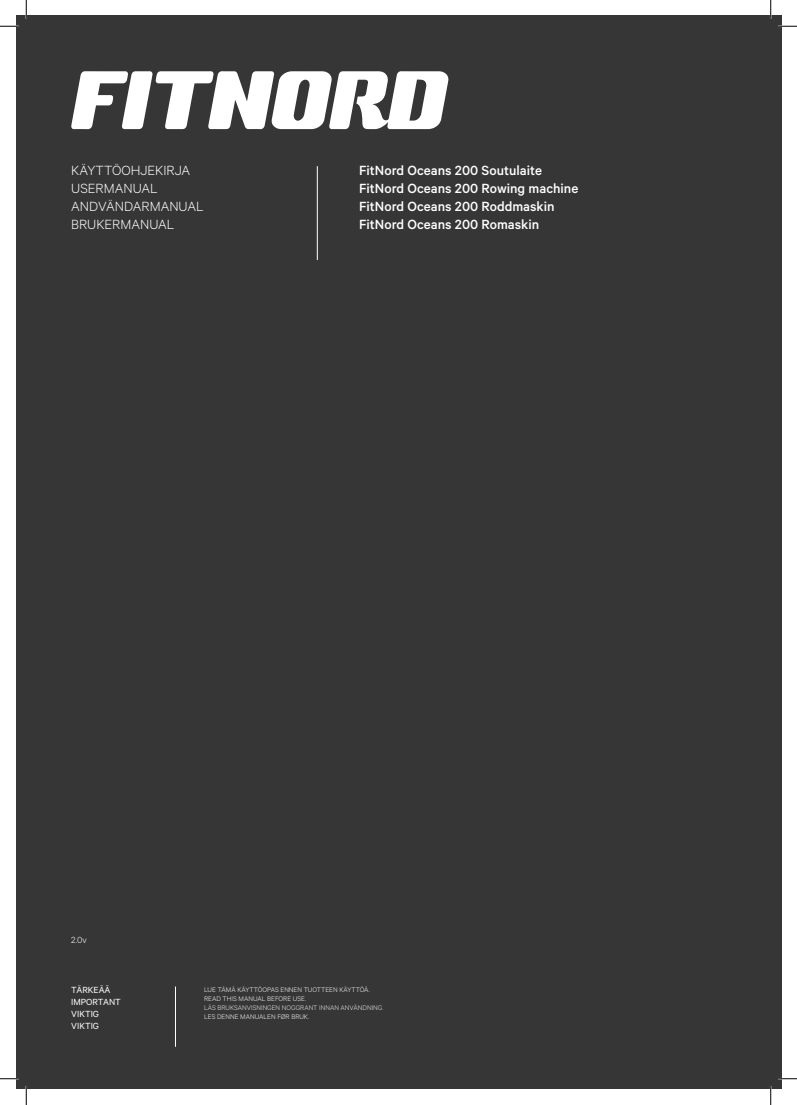
<style>
.page{position:relative;width:797px;height:1105px;background:#fff}
.page>*{position:absolute;margin:0;border:0;box-sizing:border-box;transform-origin:0 0}
.t1{font:500 15px/18px "Calibre";color:#fff}
.t2{font:300 15px/18px "Calibre";color:#fff}
.t3{font:10px/12px "Calibre";color:#fff}
.t4{font:300 10px "Calibre";color:#fff}
.t5{font:300 7.5px/9px "Calibre";color:#fff}
.t6{font:300 7.5px "Calibre";color:#ececec}
</style>
<div class="page">
<div style="left:16px;top:16px;width:765px;height:1073px;background:#363636"></div>
<hr style="left:317px;top:166px;width:1px;height:94px;background:#fff">
<hr style="left:175px;top:986px;width:1px;height:61px;background:#fff">
<svg style="left:71px;top:71px;width:378px;height:58px"></svg>
<svg style="left:0;top:25px;width:19px;height:2px"></svg>
<svg style="left:778px;top:25px;width:19px;height:2px"></svg>
<svg style="left:0;top:1078px;width:19px;height:1px"></svg>
<svg style="left:778px;top:1078px;width:19px;height:1px"></svg>
<svg style="left:25px;top:0;width:2px;height:19px"></svg>
<svg style="left:25px;top:1086px;width:2px;height:19px"></svg>
<svg style="left:770px;top:0;width:1px;height:19px"></svg>
<svg style="left:770px;top:1086px;width:1px;height:19px"></svg>
<p class="t2" style="left:71px;top:161px;width:134px">KÄYTTÖOHJEKIRJA<br>USERMANUAL<br>ANDVÄNDARMANUAL<br>BRUKERMANUAL</p>
<p class="t1" style="left:359px;top:161px;width:221px">FitNord Oceans 200 Soutulaite<br>FitNord Oceans 200 Rowing machine<br>FitNord Oceans 200 Roddmaskin<br>FitNord Oceans 200 Romaskin</p>
<p class="t4" style="left:71px;top:934px;width:17px">2.0v</p>
<p class="t3" style="left:71px;top:983px;width:51px">TÄRKEÄÄ<br>IMPORTANT<br>VIKTIG<br>VIKTIG</p>
<p class="t5" style="left:204px;top:985px;width:167px">LUE TÄMÄ KÄYTTÖOPAS ENNEN TUOTTEEN KÄYTTÖÄ.<br>READ THIS MANUAL BEFORE USE.</p>
<p class="t6" style="left:204px;top:1003px;width:181px">LÄS BRUKSANVISNINGEN NOGGRANT INNAN ANVÄNDNING.</p>
<p class="t5" style="left:204px;top:1012px;width:107px">LES DENNE MANUALEN FØR BRUK.</p>
</div>
